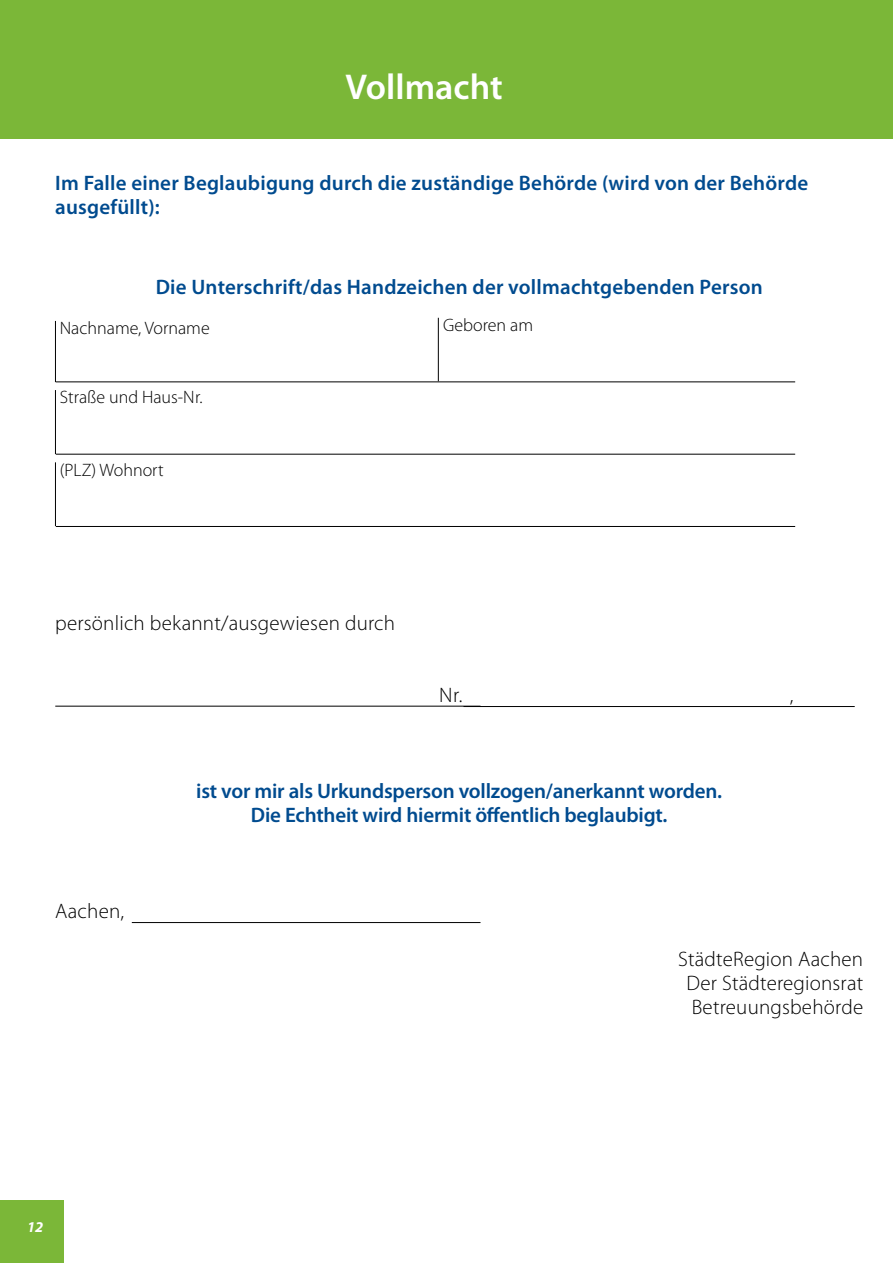
<style>
.page{position:relative;width:893px;height:1263px;background:#fff}
.page>*{position:absolute;margin:0;border:0;box-sizing:border-box;transform-origin:0 0}
._01_Haedline{font:600 36px "Myriad Pro";color:#fff}
._03_Grundtext{font:300 21px "Myriad Pro";letter-spacing:.01em;color:#000}
._03_Grundtext-2{font:600 21px/24px "Myriad Pro";letter-spacing:-.01em;color:#004b8f;text-align:center}
._02_zwischentitel_ne{font:600 21px/24px "Myriad Pro";letter-spacing:.01em;color:#004b8f}
._03_Grundtext-3{font:600 21px "Myriad Pro";letter-spacing:.01em;color:#004b8f}
.t1{font:300 18px "Myriad Pro";color:#000}
.t2{font:italic 700 15px "Myriad Pro";color:#fff}
</style>
<div class="page">
<div style="left:0;top:0;width:893px;height:139px;background:#7bb738"></div>
<div style="left:0;top:1200px;width:64px;height:63px;background:#7bb738"></div>
<hr style="left:55px;top:321px;width:1px;height:61px;background:#000">
<hr style="left:56px;top:382px;width:739px;height:1px;background:#000">
<hr style="left:55px;top:390px;width:1px;height:64px;background:#000">
<hr style="left:56px;top:454px;width:739px;height:1px;background:#000">
<hr style="left:55px;top:462px;width:1px;height:64px;background:#000">
<hr style="left:56px;top:526px;width:739px;height:1px;background:#000">
<hr style="left:438px;top:318px;width:1px;height:63px;background:#000">
<hr style="left:55px;top:706px;width:425px;height:1px;background:#000">
<hr style="left:463px;top:706px;width:392px;height:1px;background:#000">
<hr style="left:132px;top:922px;width:348px;height:1px;background:#000">
<p class="_01_Haedline" style="left:346px;top:67px;width:159px">Vollmacht</p>
<p class="_02_zwischentitel_ne" style="left:55px;top:171px;width:754px">Im Falle einer Beglaubigung durch die zuständige Behörde (wird von der Behörde ausgefüllt):</p>
<p class="_03_Grundtext-3" style="left:156px;top:275px;width:609px">Die Unterschrift/das Handzeichen der vollmachtgebenden Person</p>
<p class="t1" style="left:60px;top:319px;width:151px">Nachname, Vorname</p>
<p class="t1" style="left:60px;top:387px;width:144px">Straße und Haus-Nr.</p>
<p class="t1" style="left:60px;top:460px;width:105px">(PLZ) Wohnort</p>
<p class="t1" style="left:443px;top:315px;width:91px">Geboren am</p>
<p class="_03_Grundtext" style="left:55px;top:611px;width:341px">persönlich bekannt/ausgewiesen durch</p>
<p class="_03_Grundtext" style="left:439px;top:683px;width:25px">Nr.</p>
<p class="_03_Grundtext" style="left:55px;top:899px;width:70px">Aachen,</p>
<p class="_03_Grundtext-2" style="left:196px;top:779px;width:527px">ist vor mir als Urkundsperson vollzogen/anerkannt worden.<br>Die Echtheit wird hiermit öffentlich beglaubigt.</p>
<p class="_03_Grundtext" style="left:790px;top:683px;width:5px">,</p>
<p class="_03_Grundtext" style="left:678px;top:947px;width:187px">StädteRegion Aachen</p>
<p class="_03_Grundtext" style="left:686px;top:971px;width:178px">Der Städteregionsrat</p>
<p class="_03_Grundtext" style="left:692px;top:995px;width:173px">Betreuungsbehörde</p>
<p class="t2" style="left:27px;top:1218px;width:18px">12</p>
</div>
